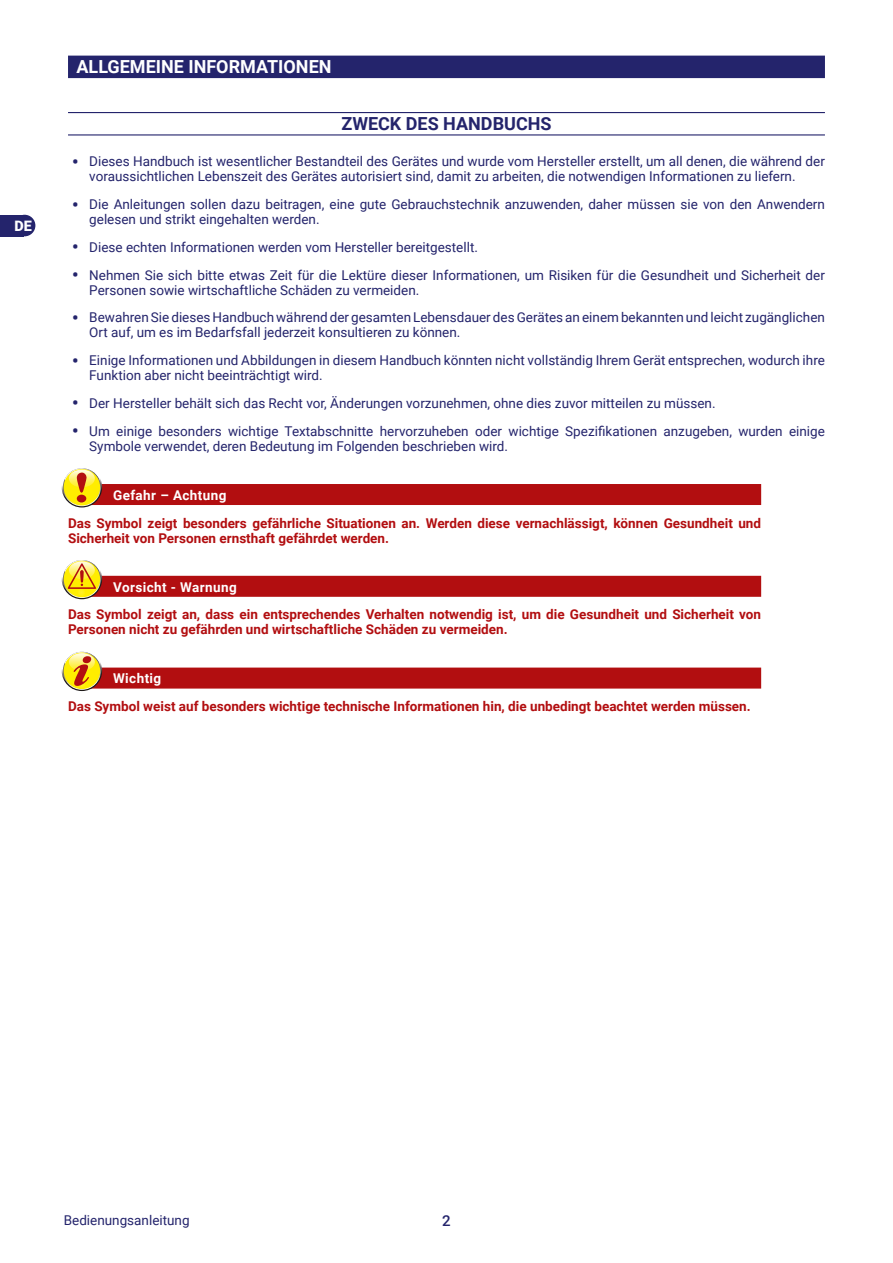
<style>
.page{position:relative;width:893px;height:1263px;background:#fff}
.page>*{position:absolute;margin:0;border:0;box-sizing:border-box;transform-origin:0 0}
.t1{font:700 18px "Roboto";color:#fff}
.t2{font:700 18px "Roboto";color:#24246c}
.t3{font:500 15px "Roboto";color:#24246c}
.t4{font:900 14.4px "Roboto";color:#fff}
.t5{font:13.5px/15px "Roboto";color:#24246c}
.t6{font:700 13.5px/15px "Roboto";color:#b20e10}
.t7{font:700 13.5px "Roboto";letter-spacing:.03em;color:#fff}
.s1{font-weight:700;font-size:18px}
</style>
<div class="page">
<div style="left:0;top:215px;width:24px;height:21px;background:#24246c"></div>
<div style="left:14px;top:215px;width:21px;height:21px;background:#24246c;border-radius:50%"></div>
<div style="left:68px;top:56px;width:757px;height:22px;background:#24246c"></div>
<hr style="left:68px;top:112px;width:757px;height:1px;background:#24246c">
<hr style="left:68px;top:134px;width:757px;height:1px;background:#24246c">
<div style="left:72px;top:484px;width:689px;height:21px;background:#b20e10"></div>
<svg style="left:62px;top:467px;width:40px;height:40px"></svg>
<svg style="left:63px;top:468px;width:38px;height:38px"></svg>
<svg style="left:64px;top:469px;width:36px;height:36px"></svg>
<svg style="left:65px;top:468px;width:34px;height:34px"></svg>
<div style="left:72px;top:576px;width:689px;height:21px;background:#b20e10"></div>
<svg style="left:62px;top:559px;width:40px;height:40px"></svg>
<svg style="left:63px;top:560px;width:38px;height:38px"></svg>
<svg style="left:64px;top:561px;width:36px;height:36px"></svg>
<svg style="left:65px;top:560px;width:34px;height:29px"></svg>
<div style="left:72px;top:668px;width:689px;height:21px;background:#b20e10"></div>
<svg style="left:62px;top:650px;width:40px;height:41px"></svg>
<svg style="left:63px;top:652px;width:38px;height:38px"></svg>
<svg style="left:64px;top:652px;width:36px;height:37px"></svg>
<svg style="left:65px;top:652px;width:34px;height:34px"></svg>
<p class="t4" style="left:15px;top:216px;width:19px">DE</p>
<h1 class="t1" style="left:77px;top:54px;width:256px">ALLGEMEINE INFORMATIONEN</h1>
<h1 class="t2" style="left:341px;top:111px;width:212px">ZWECK DES HANDBUCHS</h1>
<p class="t5" style="left:89px;top:154px;width:737px;text-indent:-17px"><span class="s1">•</span> Dieses Handbuch ist wesentlicher Bestandteil des Gerätes und wurde vom Hersteller erstellt, um all denen, die während der voraussichtlichen Lebenszeit des Gerätes autorisiert sind, damit zu arbeiten, die notwendigen Informationen zu liefern.</p>
<p class="t5" style="left:89px;top:196px;width:737px;text-indent:-17px"><span class="s1">•</span> Die Anleitungen sollen dazu beitragen, eine gute Gebrauchstechnik anzuwenden, daher müssen sie von den Anwendern gelesen und strikt eingehalten werden.</p>
<p class="t5" style="left:72px;top:239px;width:407px"><span class="s1">•</span> Diese echten Informationen werden vom Hersteller bereitgestellt.</p>
<p class="t5" style="left:89px;top:267px;width:737px;text-indent:-17px"><span class="s1">•</span> Nehmen Sie sich bitte etwas Zeit für die Lektüre dieser Informationen, um Risiken für die Gesundheit und Sicherheit der<br>Personen sowie wirtschaftliche Schäden zu vermeiden.</p>
<p class="t5" style="left:89px;top:310px;width:737px;text-indent:-17px"><span class="s1">•</span> Bewahren Sie dieses Handbuch während der gesamten Lebensdauer des Gerätes an einem bekannten und leicht zugänglichen<br>Ort auf, um es im Bedarfsfall jederzeit konsultieren zu können.</p>
<p class="t5" style="left:89px;top:352px;width:737px;text-indent:-17px"><span class="s1">•</span> Einige Informationen und Abbildungen in diesem Handbuch könnten nicht vollständig Ihrem Gerät entsprechen, wodurch ihre<br>Funktion aber nicht beeinträchtigt wird.</p>
<p class="t5" style="left:72px;top:395px;width:645px"><span class="s1">•</span> Der Hersteller behält sich das Recht vor, Änderungen vorzunehmen, ohne dies zuvor mitteilen zu müssen.</p>
<p class="t5" style="left:89px;top:423px;width:737px;text-indent:-17px"><span class="s1">•</span> Um einige besonders wichtige Textabschnitte hervorzuheben oder wichtige Spezifikationen anzugeben, wurden einige<br>Symbole verwendet, deren Bedeutung im Folgenden beschrieben wird.</p>
<p class="t7" style="left:113px;top:485px;width:115px">Gefahr – Achtung</p>
<p class="t6" style="left:68px;top:515px;width:695px">Das Symbol zeigt besonders gefährliche Situationen an. Werden diese vernachlässigt, können Gesundheit und<br>Sicherheit von Personen ernsthaft gefährdet werden.</p>
<p class="t7" style="left:113px;top:577px;width:125px">Vorsicht - Warnung</p>
<p class="t6" style="left:68px;top:606px;width:695px">Das Symbol zeigt an, dass ein entsprechendes Verhalten notwendig ist, um die Gesundheit und Sicherheit von<br>Personen nicht zu gefährden und wirtschaftliche Schäden zu vermeiden.</p>
<p class="t7" style="left:113px;top:669px;width:50px">Wichtig</p>
<p class="t6" style="left:68px;top:698px;width:684px">Das Symbol weist auf besonders wichtige technische Informationen hin, die unbedingt beachtet werden müssen.</p>
<p class="t5" style="left:64px;top:1212px;width:127px">Bedienungsanleitung</p>
<p class="t3" style="left:442px;top:1210px;width:10px">2</p>
</div>
